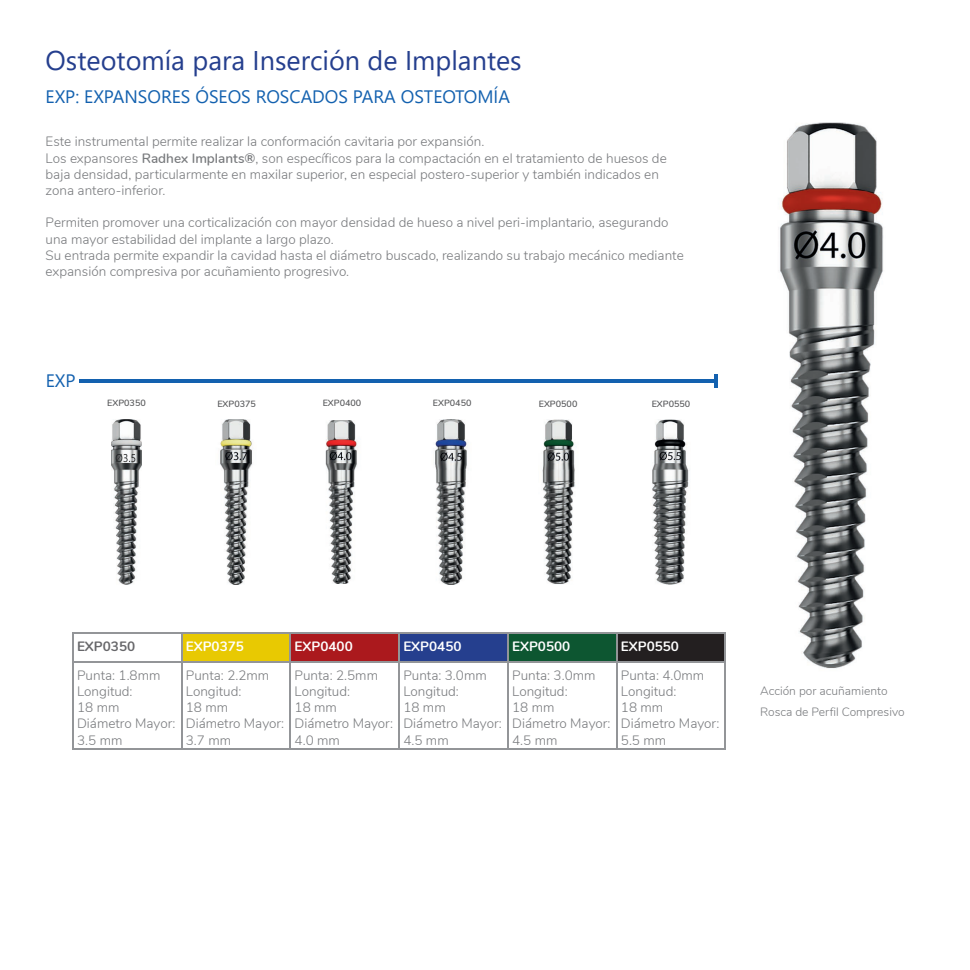
<style>
.page{position:relative;width:970px;height:970px;background:#fff}
.page>*{position:absolute;margin:0;border:0;box-sizing:border-box;transform-origin:0 0}
.t1{font:27px "Segoe UI";color:#253f8e}
.t2{font:18px "Segoe UI";color:#1361af}
.t3{font:300 13.5px/16.2px "Nunito";color:#787a7d}
.t4{font:700 13.5px "Nunito";color:#fff}
.t5{font:700 13.5px "Nunito";color:#67676a}
.t6{font:300 12px/21px "Nunito";color:#787a7d}
.t7{font:600 9px "Nunito";color:#57585a}
.s1{font-weight:600}
</style>
<div class="page">
<img style="left:780px;top:122px;width:103px;height:547px">
<hr style="left:80px;top:379px;width:636px;height:3px;background:#1361af">
<hr style="left:714px;top:374px;width:3px;height:14px;background:#1361af">
<img style="left:435px;top:419px;width:32px;height:165px">
<img style="left:325px;top:420px;width:32px;height:164px">
<img style="left:220px;top:419px;width:32px;height:165px">
<img style="left:111px;top:419px;width:31px;height:165px">
<img style="left:542px;top:419px;width:33px;height:165px">
<img style="left:652px;top:419px;width:37px;height:165px">
<div style="left:182px;top:633px;width:108px;height:29px;background:#e8c902"></div>
<div style="left:290px;top:633px;width:109px;height:29px;background:#ab191d"></div>
<div style="left:399px;top:633px;width:109px;height:29px;background:#253f8e"></div>
<div style="left:508px;top:633px;width:108px;height:29px;background:#0d5631"></div>
<div style="left:616px;top:633px;width:109px;height:29px;background:#231f20"></div>
<hr style="left:72px;top:632px;width:110px;height:1px;background:#939598">
<hr style="left:72px;top:633px;width:2px;height:28px;background:#939598">
<hr style="left:182px;top:632px;width:108px;height:1px;background:#939598">
<svg style="left:181px;top:633px;width:1px;height:28px"></svg>
<hr style="left:290px;top:632px;width:109px;height:1px;background:#939598">
<hr style="left:289px;top:633px;width:2px;height:28px;background:#939598">
<hr style="left:399px;top:632px;width:109px;height:1px;background:#939598">
<hr style="left:398px;top:633px;width:2px;height:28px;background:#939598">
<hr style="left:508px;top:632px;width:108px;height:1px;background:#939598">
<svg style="left:507px;top:633px;width:1px;height:28px"></svg>
<hr style="left:616px;top:632px;width:110px;height:1px;background:#939598">
<svg style="left:616px;top:633px;width:1px;height:28px"></svg>
<hr style="left:724px;top:633px;width:2px;height:28px;background:#939598">
<hr style="left:72px;top:661px;width:110px;height:1px;background:#939598">
<hr style="left:72px;top:662px;width:2px;height:86px;background:#939598">
<hr style="left:182px;top:661px;width:108px;height:1px;background:#939598">
<hr style="left:181px;top:662px;width:1px;height:86px;background:#939598">
<hr style="left:290px;top:661px;width:109px;height:1px;background:#939598">
<hr style="left:289px;top:662px;width:2px;height:86px;background:#939598">
<hr style="left:399px;top:661px;width:109px;height:1px;background:#939598">
<hr style="left:398px;top:662px;width:2px;height:86px;background:#939598">
<hr style="left:508px;top:661px;width:108px;height:1px;background:#939598">
<hr style="left:507px;top:662px;width:1px;height:86px;background:#939598">
<hr style="left:616px;top:661px;width:110px;height:1px;background:#939598">
<hr style="left:616px;top:662px;width:1px;height:86px;background:#939598">
<hr style="left:724px;top:662px;width:2px;height:86px;background:#939598">
<hr style="left:72px;top:748px;width:110px;height:1px;background:#939598">
<hr style="left:182px;top:748px;width:108px;height:1px;background:#939598">
<hr style="left:290px;top:748px;width:109px;height:1px;background:#939598">
<hr style="left:399px;top:748px;width:109px;height:1px;background:#939598">
<hr style="left:508px;top:748px;width:108px;height:1px;background:#939598">
<hr style="left:616px;top:748px;width:110px;height:1px;background:#939598">
<h1 class="t1" style="left:46px;top:34px;width:477px">Osteotomía para Inserción de Implantes</h1>
<h2 class="t2" style="left:46px;top:80px;width:466px">EXP: EXPANSORES ÓSEOS ROSCADOS PARA OSTEOTOMÍA</h2>
<p class="t3" style="left:46px;top:133px;width:622px">Este instrumental permite realizar la conformación cavitaria por expansión.<br>Los expansores <span class="s1">Radhex Implants®</span>, son específicos para la compactación en el tratamiento de huesos de baja densidad, particularmente en maxilar superior, en especial postero-superior y también indicados en zona antero-inferior.</p>
<p class="t3" style="left:46px;top:214px;width:639px">Permiten promover una corticalización con mayor densidad de hueso a nivel peri-implantario, asegurando una mayor estabilidad del implante a largo plazo.<br>Su entrada permite expandir la cavidad hasta el diámetro buscado, realizando su trabajo mecánico mediante expansión compresiva por acuñamiento progresivo.</p>
<h2 class="t2" style="left:46px;top:364px;width:31px">EXP</h2>
<p class="t7" style="left:107px;top:396px;width:40px">EXP0350</p>
<p class="t7" style="left:217px;top:397px;width:40px">EXP0375</p>
<p class="t7" style="left:323px;top:396px;width:40px">EXP0400</p>
<p class="t7" style="left:433px;top:396px;width:40px">EXP0450</p>
<p class="t7" style="left:539px;top:397px;width:40px">EXP0500</p>
<p class="t7" style="left:651px;top:397px;width:40px">EXP0550</p>
<p class="t5" style="left:77px;top:636px;width:60px">EXP0350</p>
<p class="t4" style="left:186px;top:636px;width:60px">EXP0375</p>
<p class="t4" style="left:294px;top:636px;width:60px">EXP0400</p>
<p class="t4" style="left:403px;top:636px;width:60px">EXP0450</p>
<p class="t4" style="left:512px;top:636px;width:60px">EXP0500</p>
<p class="t4" style="left:621px;top:636px;width:60px">EXP0550</p>
<p class="t3" style="left:77px;top:666px;width:100px">Punta: 1.8mm<br>Longitud:<br>18 mm<br>Diámetro Mayor:<br>3.5 mm</p>
<p class="t3" style="left:186px;top:666px;width:100px">Punta: 2.2mm<br>Longitud:<br>18 mm<br>Diámetro Mayor:<br>3.7 mm</p>
<p class="t3" style="left:294px;top:666px;width:100px">Punta: 2.5mm<br>Longitud:<br>18 mm<br>Diámetro Mayor:<br>4.0 mm</p>
<p class="t3" style="left:403px;top:666px;width:100px">Punta: 3.0mm<br>Longitud:<br>18 mm<br>Diámetro Mayor:<br>4.5 mm</p>
<p class="t3" style="left:512px;top:666px;width:100px">Punta: 3.0mm<br>Longitud:<br>18 mm<br>Diámetro Mayor:<br>4.5 mm</p>
<p class="t3" style="left:621px;top:666px;width:100px">Punta: 4.0mm<br>Longitud:<br>18 mm<br>Diámetro Mayor:<br>5.5 mm</p>
<p class="t6" style="left:760px;top:679px;width:146px">Acción por acuñamiento<br>Rosca de Perfil Compresivo</p>
</div>
